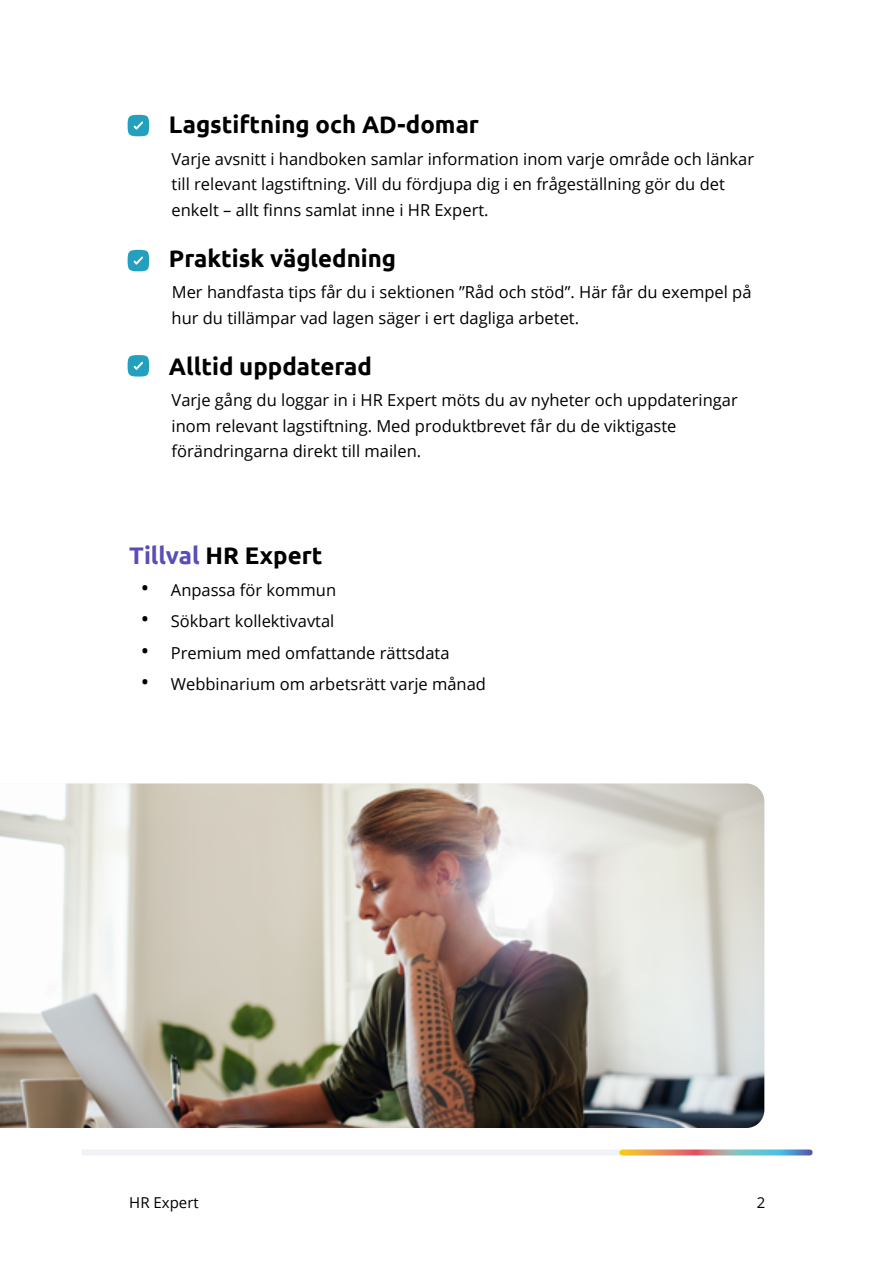
<style>
.page{position:relative;width:893px;height:1263px;background:#fff}
.page>*{position:absolute;margin:0;border:0;box-sizing:border-box;transform-origin:0 0}
.t1{font:700 24px "Ubuntu";color:#000}
.t2{font:16.5px/25.5px "Open Sans";color:#000}
.t3{font:15px "Open Sans";color:#000}
.s1{color:#594db8}
.s2{font-size:22.5px}
</style>
<div class="page">
<svg style="left:82px;top:1149px;width:731px;height:6px"></svg>
<div style="left:128px;top:115px;width:21px;height:21px;background:#22a0bd;border-radius:50%"></div>
<svg style="left:134px;top:121px;width:9px;height:9px"></svg>
<div style="left:128px;top:355px;width:21px;height:22px;background:#22a0bd;border-radius:50%"></div>
<svg style="left:134px;top:362px;width:9px;height:8px"></svg>
<div style="left:128px;top:250px;width:21px;height:21px;background:#22a0bd;border-radius:50%"></div>
<svg style="left:134px;top:256px;width:9px;height:9px"></svg>
<img style="left:0;top:783px;width:764px;height:345px">
<h1 class="t1" style="left:169px;top:110px;width:312px">Lagstiftning och AD-domar</h1>
<p class="t2" style="left:171px;top:146px;width:584px">Varje avsnitt i handboken samlar information inom varje område och länkar till relevant lagstiftning. Vill du fördjupa dig i en frågeställning gör du det enkelt – allt finns samlat inne i HR Expert.</p>
<h1 class="t1" style="left:169px;top:244px;width:229px">Praktisk vägledning</h1>
<p class="t2" style="left:172px;top:279px;width:581px">Mer handfasta tips får du i sektionen ”Råd och stöd”. Här får du exempel på hur du tillämpar vad lagen säger i ert dagliga arbetet.</p>
<h1 class="t1" style="left:169px;top:352px;width:205px">Alltid uppdaterad</h1>
<p class="t2" style="left:172px;top:387px;width:568px">Varje gång du loggar in i HR Expert möts du av nyheter och uppdateringar inom relevant lagstiftning. Med produktbrevet får du de viktigaste förändringarna direkt till mailen.</p>
<h1 class="t1" style="left:129px;top:541px;width:195px"><span class="s1">Tillval</span> HR Expert</h1>
<p class="t2" style="left:141px;top:577px;width:197px"><span class="s2">•</span> Anpassa för kommun</p>
<p class="t2" style="left:141px;top:608px;width:195px"><span class="s2">•</span> Sökbart kollektivavtal</p>
<p class="t2" style="left:141px;top:640px;width:310px"><span class="s2">•</span> Premium med omfattande rättsdata</p>
<p class="t2" style="left:141px;top:671px;width:347px"><span class="s2">•</span> Webbinarium om arbetsrätt varje månad</p>
<p class="t3" style="left:129px;top:1192px;width:71px">HR Expert</p>
<p class="t3" style="left:757px;top:1192px;width:10px">2</p>
</div>
